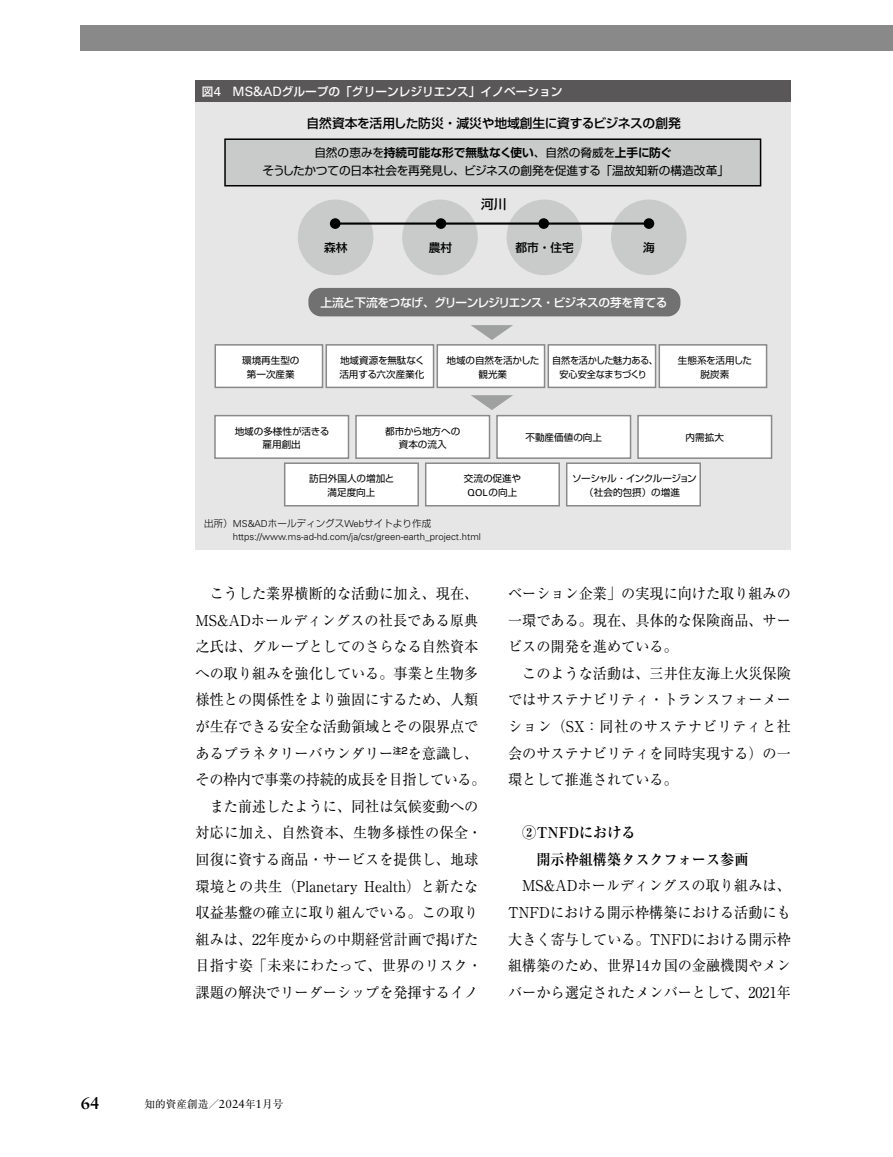
<style>
.page{position:relative;width:893px;height:1157px;background:#fff}
.page>*{position:absolute;margin:0;border:0;box-sizing:border-box;transform-origin:0 0}
.t1{font:700 16.95px "Sabon LT Std";color:#000}
.t2{font:14.85px/26.5px "Ryumin Pr 6 N";color:#000;text-align:justify;scale:.95 1}
.t3{font:700 14.85px/26.5px "Ryumin Pr 6 N";color:#000;scale:.95 1}
.t4{font:500 12.75px "Shin Go Pr 6 N";letter-spacing:-.015em;color:#000}
.t5{font:11.7px/18px "Shin Go Pr 6 N";letter-spacing:-.01em;color:#000;text-align:center}
.t6{font:500 11.7px "Shin Go Pr 6 N";letter-spacing:-.01em;color:#fff}
.t7{font:500 11.7px "Shin Go Pr 6 N";letter-spacing:-.04em;color:#fff}
.t8{font:500 11.7px "Shin Go Pr 6 N";color:#000}
.t9{font:10.65px "Ryumin Pr 6 N";color:#000}
.t10{font:9.6px/13.8px "Shin Go Pr 6 N";color:#000;text-align:center}
.t11{font:300 9.6px "Univers LT Std";color:#000}
.t12{font:300 9.6px "Shin Go Pr 6 N";color:#000}
.t13{font:9.6px/13.8px "Shin Go Pr 6 N";letter-spacing:-.04em;color:#000;text-align:center}
.t14{font:9.6px/13.8px "Shin Go Pr 6 N";letter-spacing:-.03em;color:#000;text-align:center;scale:.95 1}
.t15{font:9.6px "Univers LT Std";color:#000}
.s1{font-family:"Univers LT Std";font-weight:400;font-size:12.9px}
.s2{font-family:"P Shin Go Pr 6 N De";font-weight:700}
.s3{font-family:"Shin Go Pr 6 N De";font-weight:700}
.s4{font-family:"Shin Go Pr 6 N"}
.s5{font-family:"Univers LT Std"}
.s6{font-family:"Sabon LT Std";font-size:11.7px}
</style>
<div class="page">
<div style="left:81px;top:26px;width:812px;height:25px;background:#898989"></div>
<div style="left:196px;top:81px;width:595px;height:21px;background:#595757"></div>
<div style="left:196px;top:102px;width:595px;height:448px;background:#e6e6e6"></div>
<div style="left:225px;top:139px;width:536px;height:47px;background:#c9caca"></div>
<div style="left:224px;top:138px;width:537px;height:48px;border:2px solid #000"></div>
<div style="left:298px;top:199px;width:75px;height:76px;background:#c9caca;border-radius:50%"></div>
<div style="left:402px;top:199px;width:76px;height:76px;background:#c9caca;border-radius:50%"></div>
<div style="left:507px;top:199px;width:75px;height:76px;background:#c9caca;border-radius:50%"></div>
<div style="left:611px;top:199px;width:76px;height:76px;background:#c9caca;border-radius:50%"></div>
<div style="left:308px;top:288px;width:372px;height:28px;background:#727171;border-radius:13px"></div>
<div style="left:215px;top:345px;width:108px;height:42px;background:#fff"></div>
<div style="left:215px;top:344px;width:108px;height:44px;border:2px solid #898989"></div>
<div style="left:215px;top:415px;width:133px;height:43px;background:#fff"></div>
<div style="left:214px;top:415px;width:135px;height:44px;border:2px solid #898989"></div>
<div style="left:356px;top:415px;width:133px;height:43px;background:#fff"></div>
<div style="left:355px;top:415px;width:135px;height:44px;border:2px solid #898989"></div>
<div style="left:497px;top:415px;width:133px;height:43px;background:#fff"></div>
<div style="left:496px;top:415px;width:135px;height:44px;border:2px solid #898989"></div>
<div style="left:638px;top:415px;width:133px;height:43px;background:#fff"></div>
<div style="left:637px;top:415px;width:135px;height:44px;border:2px solid #898989"></div>
<div style="left:285px;top:463px;width:133px;height:43px;background:#fff"></div>
<div style="left:284px;top:462px;width:135px;height:44px;border:2px solid #898989"></div>
<div style="left:426px;top:463px;width:133px;height:43px;background:#fff"></div>
<div style="left:425px;top:462px;width:135px;height:44px;border:2px solid #898989"></div>
<div style="left:567px;top:463px;width:133px;height:43px;background:#fff"></div>
<div style="left:566px;top:462px;width:135px;height:44px;border:2px solid #898989"></div>
<div style="left:326px;top:345px;width:108px;height:42px;background:#fff"></div>
<div style="left:326px;top:344px;width:108px;height:44px;border:2px solid #898989"></div>
<div style="left:437px;top:345px;width:108px;height:42px;background:#fff"></div>
<div style="left:437px;top:344px;width:108px;height:44px;border:2px solid #898989"></div>
<div style="left:548px;top:345px;width:108px;height:42px;background:#fff"></div>
<div style="left:548px;top:344px;width:108px;height:44px;border:2px solid #898989"></div>
<div style="left:659px;top:345px;width:108px;height:42px;background:#fff"></div>
<div style="left:659px;top:344px;width:108px;height:44px;border:2px solid #898989"></div>
<svg style="left:471px;top:325px;width:42px;height:15px"></svg>
<svg style="left:471px;top:395px;width:42px;height:15px"></svg>
<hr style="left:335px;top:222px;width:316px;height:3px;background:#000">
<div style="left:644px;top:218px;width:10px;height:11px;background:#000;border-radius:50%"></div>
<div style="left:538px;top:218px;width:11px;height:11px;background:#000;border-radius:50%"></div>
<div style="left:436px;top:218px;width:10px;height:11px;background:#000;border-radius:50%"></div>
<div style="left:330px;top:218px;width:11px;height:11px;background:#000;border-radius:50%"></div>
<p class="t6" style="left:202px;top:82px;width:362px">図<span class="s1">4 MS&amp;AD</span>グループの「グリーンレジリエンス」イノベーション</p>
<p class="t4" style="left:307px;top:112px;width:376px">自然資本を活用した防災・減災や地域創生に資するビジネスの創発</p>
<p class="t5" style="left:262px;top:143px;width:468px">自然の恵みを<span class="s2">持続可能</span><span class="s3">な</span><span class="s2">形</span><span class="s3">で</span><span class="s2">無駄</span><span class="s3">なく</span><span class="s2">使</span><span class="s3">い</span>、自然の脅威を<span class="s2">上手</span><span class="s3">に</span><span class="s2">防</span><span class="s3">ぐ<br></span>そうしたかつての日本社会を再発見し、ビジネスの創発を促進する「温故知新の構造改革」</p>
<p class="t4" style="left:481px;top:194px;width:27px">河川</p>
<p class="t8" style="left:324px;top:238px;width:25px">森林</p>
<p class="t8" style="left:429px;top:238px;width:25px">農村</p>
<p class="t8" style="left:515px;top:238px;width:60px">都市・住宅</p>
<p class="t8" style="left:643px;top:238px;width:13px">海</p>
<p class="t10" style="left:242px;top:352px;width:59px">環境再生型の第一次産業</p>
<p class="t7" style="left:321px;top:292px;width:348px">上流と下流をつなげ、グリーンレジリエンス・ビジネスの芽を育てる</p>
<p class="t10" style="left:339px;top:352px;width:87px;text-align:left">地域資源を無駄なく活用する六次産業化</p>
<p class="t10" style="left:446px;top:352px;width:95px">地域の自然を活かした観光業</p>
<p class="t14" style="left:552px;top:352px;width:113px">自然を活かした魅力ある、安心安全なまちづくり</p>
<p class="t10" style="left:678px;top:352px;width:76px">生態系を活用した脱炭素</p>
<p class="t10" style="left:235px;top:423px;width:96px">地域の多様性が活きる雇用創出</p>
<p class="t10" style="left:385px;top:423px;width:77px">都市から地方への資本の流入</p>
<p class="t10" style="left:525px;top:430px;width:78px">不動産価値の向上</p>
<p class="t10" style="left:686px;top:430px;width:40px">内需拡大</p>
<p class="t10" style="left:309px;top:471px;width:87px">訪日外国人の増加と満足度向上</p>
<p class="t10" style="left:464px;top:471px;width:59px">交流の促進や</p>
<p class="t13" style="left:572px;top:471px;width:126px">ソーシャル・インクルージョン（社会的包摂）の増進</p>
<p class="t15" style="left:468px;top:487px;width:51px">QOL<span class="s4">の向上</span></p>
<p class="t12" style="left:204px;top:516px;width:229px">出所）<span class="s5">MS&amp;AD</span>ホールディングス<span class="s5">Web</span>サイトより作成</p>
<p class="t11" style="left:233px;top:531px;width:250px">https://www.ms-ad-hd.com/ja/csr/green-earth_project.html</p>
<p class="t2" style="left:196px;top:579px;width:307px;text-align:center">こうした業界横断的な活動に加え、現在、<br>MS&amp;ADホールディングスの社長である原典之氏は、グループとしてのさらなる自然資本への取り組みを強化している。事業と生物多様性との関係性をより強固にするため、人類が生存できる安全な活動領域とその限界点であるプラネタリーバウンダリー<sup>注2</sup>を意識し、その枠内で事業の持続的成長を目指している。また前述したように、同社は気候変動への<br>対応に加え、自然資本、生物多様性の保全・回復に資する商品・サービスを提供し、地球環境との共生（Planetary Health）と新たな収益基盤の確立に取り組んでいる。この取り組みは、22年度からの中期経営計画で掲げた目指す姿「未来にわたって、世界のリスク・課題の解決でリーダーシップを発揮するイノ</p>
<p class="t2" style="left:508px;top:579px;width:299px">ベーション企業」の実現に向けた取り組みの一環である。現在、具体的な保険商品、サービスの開発を進めている。</p>
<p class="t2" style="left:508px;top:659px;width:299px;text-indent:14px">このような活動は、三井住友海上火災保険ではサステナビリティ・トランスフォーメーション（SX：同社のサステナビリティと社会のサステナビリティを同時実現する）の一環として推進されている。</p>
<p class="t3" style="left:536px;top:819px;width:225px;text-indent:-14px">②TNFDにおける<br>開示枠組構築タスクフォース参画</p>
<p class="t2" style="left:508px;top:872px;width:299px;text-indent:14px">MS&amp;ADホールディングスの取り組みは、TNFDにおける開示枠構築における活動にも大きく寄与している。TNFDにおける開示枠組構築のため、世界14カ国の金融機関やメンバーから選定されたメンバーとして、2021年</p>
<p class="t1" style="left:81px;top:1093px;width:20px">64</p>
<p class="t9" style="left:145px;top:1095px;width:140px">知的資産創造／<span class="s6">2024</span>年<span class="s6">1</span>月号</p>
</div>
